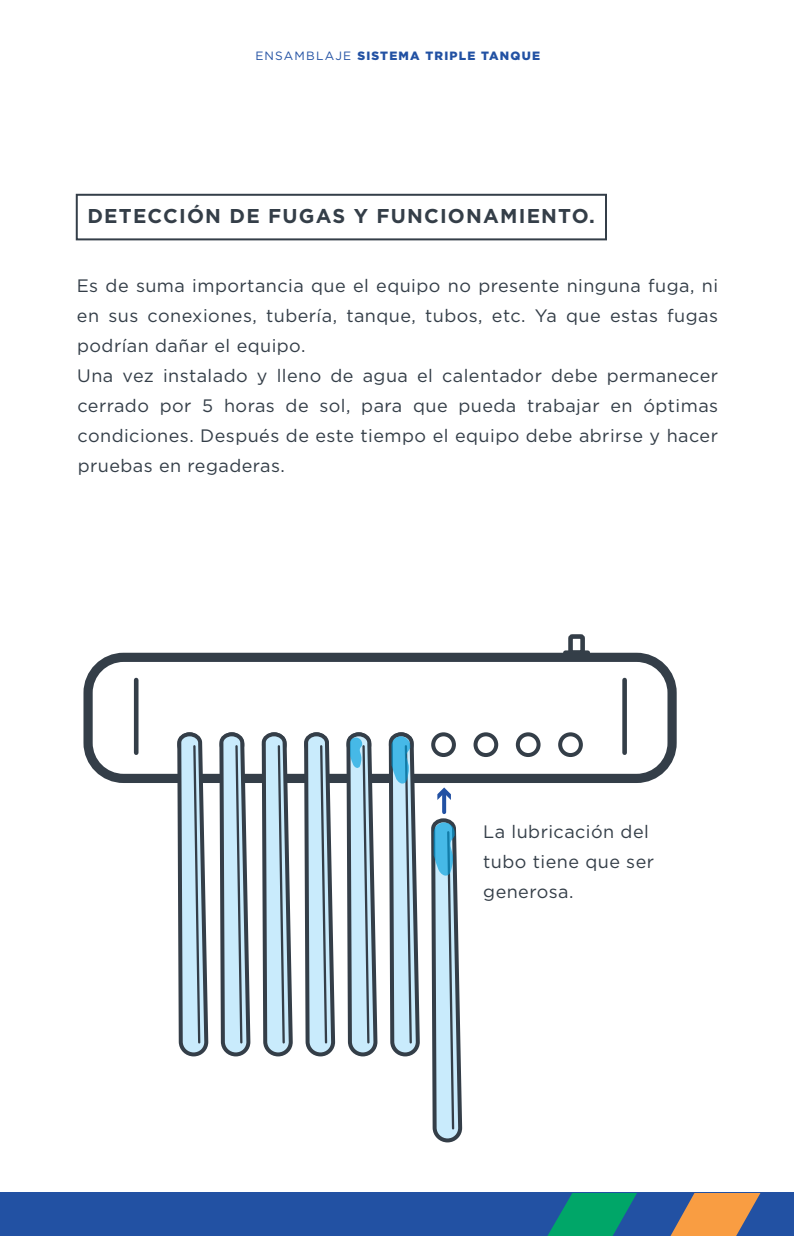
<style>
.page{position:relative;width:794px;height:1236px;background:#fff}
.page>*{position:absolute;margin:0;border:0;box-sizing:border-box;transform-origin:0 0}
.t1{font:700 20px "Gotham";letter-spacing:.06em;color:#343e48}
.t2{font:18px/30px "Gotham";letter-spacing:.025em;color:#343e48}
.t3{font:900 12px "Gotham";letter-spacing:.1em;color:#2251a3}
.s1{font-weight:400}
</style>
<div class="page">
<div style="left:0;top:1193px;width:794px;height:43px;background:#2251a3"></div>
<svg style="left:547px;top:1193px;width:90px;height:43px"></svg>
<svg style="left:670px;top:1193px;width:90px;height:43px"></svg>
<div style="left:76px;top:194px;width:531px;height:46px;border:2px solid #343e48"></div>
<svg style="left:566px;top:634px;width:21px;height:19px"></svg>
<div style="left:83px;top:653px;width:593px;height:130px;border:9px solid #343e48;border-radius:35px"></div>
<svg style="left:475px;top:734px;width:21px;height:21px"></svg>
<div style="left:473px;top:732px;width:25px;height:25px;border:4px solid #343e48;border-radius:50%"></div>
<div style="left:516px;top:732px;width:24px;height:25px;border:4px solid #343e48;border-radius:50%"></div>
<svg style="left:560px;top:734px;width:21px;height:21px"></svg>
<div style="left:558px;top:732px;width:25px;height:25px;border:4px solid #343e48;border-radius:50%"></div>
<div style="left:622px;top:680px;width:5px;height:73px;background:#343e48"></div>
<hr style="left:134px;top:680px;width:4px;height:73px;background:#343e48">
<svg style="left:175px;top:652px;width:31px;height:405px"></svg>
<svg style="left:217px;top:652px;width:31px;height:405px"></svg>
<svg style="left:260px;top:652px;width:31px;height:405px"></svg>
<svg style="left:302px;top:652px;width:31px;height:405px"></svg>
<svg style="left:387px;top:652px;width:31px;height:405px"></svg>
<svg style="left:344px;top:652px;width:31px;height:405px"></svg>
<svg style="left:429px;top:652px;width:31px;height:491px"></svg>
<p class="t3" style="left:255px;top:48px;width:286px"><span class="s1">ENSAMBLAJE</span> SISTEMA TRIPLE TANQUE</p>
<p class="t1" style="left:87px;top:202px;width:509px">DETECCIÓN DE FUGAS Y FUNCIONAMIENTO.</p>
<p class="t2" style="left:77px;top:271px;width:643px">Es de suma importancia que el equipo no presente ninguna fuga, ni en sus conexiones, tubería, tanque, tubos, etc. Ya que estas fugas podrían dañar el equipo.<br>Una vez instalado y lleno de agua el calentador debe permanecer cerrado por 5 horas de sol, para que pueda trabajar en óptimas condiciones. Después de este tiempo el equipo debe abrirse y hacer pruebas en regaderas.</p>
<p class="t2" style="left:483px;top:816px;width:172px">La lubricación del tubo tiene que ser generosa.</p>
</div>
